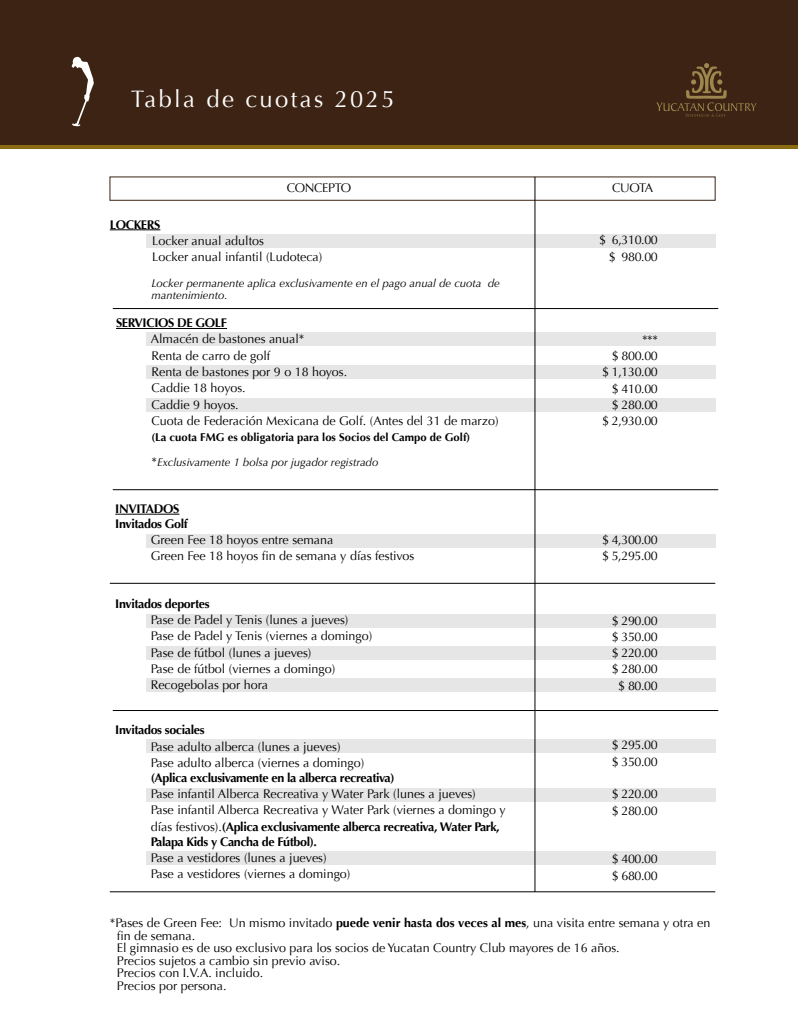
<style>
.page{position:relative;width:798px;height:1028px;background:#fff}
.page>*{position:absolute;margin:0;border:0;box-sizing:border-box;transform-origin:0 0}
.t1{font:23.75px "Optima";letter-spacing:.1em;color:#fff}
.t2{font:12.5px/16.2px "Optima";color:#000}
.t3{font:12.5px/16.2px "Optima";letter-spacing:-.03em;color:#000}
.t4{font:700 12.5px/15px "Optima";letter-spacing:-.03em;color:#000}
.t5{font:italic 11.25px/11.2px "Optima";color:#000}
.t6{font:700 11.25px "Optima";color:#000}
.s1{font-style:normal;font-size:12.5px}
.s2{font-weight:700}
</style>
<div class="page">
<div style="left:0;top:0;width:797px;height:145px;background:#3c2313"></div>
<hr style="left:0;top:145px;width:797px;height:4px;background:#8c6c12">
<svg style="left:72px;top:57px;width:22px;height:69px"></svg>
<svg style="left:656px;top:63px;width:100px;height:54px"></svg>
<hr style="left:115px;top:514px;width:64px;height:1px;background:#000">
<hr style="left:110px;top:583px;width:605px;height:1px;background:#000">
<hr style="left:113px;top:710px;width:605px;height:1px;background:#000">
<hr style="left:110px;top:891px;width:605px;height:1px;background:#000">
<hr style="left:113px;top:489px;width:605px;height:1px;background:#000">
<hr style="left:534px;top:177px;width:1px;height:715px;background:#000">
<hr style="left:116px;top:328px;width:111px;height:1px;background:#000">
<div style="left:146px;top:365px;width:569px;height:13px;background:#e6e6e6"></div>
<div style="left:146px;top:332px;width:569px;height:13px;background:#e6e6e6"></div>
<div style="left:146px;top:398px;width:569px;height:13px;background:#e6e6e6"></div>
<div style="left:146px;top:534px;width:569px;height:13px;background:#e6e6e6"></div>
<div style="left:146px;top:614px;width:569px;height:13px;background:#e6e6e6"></div>
<div style="left:146px;top:646px;width:569px;height:13px;background:#e6e6e6"></div>
<div style="left:146px;top:678px;width:569px;height:13px;background:#e6e6e6"></div>
<div style="left:146px;top:739px;width:569px;height:13px;background:#e6e6e6"></div>
<div style="left:146px;top:788px;width:569px;height:13px;background:#e6e6e6"></div>
<div style="left:146px;top:851px;width:569px;height:13px;background:#e6e6e6"></div>
<hr style="left:110px;top:229px;width:50px;height:1px;background:#000">
<div style="left:146px;top:234px;width:569px;height:14px;background:#e6e6e6"></div>
<hr style="left:113px;top:308px;width:605px;height:1px;background:#000">
<h1 class="t1" style="left:131px;top:86px;width:265px">Tabla de cuotas 2025</h1>
<p class="t3" style="left:287px;top:180px;width:66px">CONCEPTO</p>
<p class="t2" style="left:612px;top:180px;width:42px">CUOTA</p>
<p class="t4" style="left:110px;top:217px;width:52px">LOCKERS</p>
<p class="t2" style="left:152px;top:233px;width:171px">Locker anual adultos<br>Locker anual infantil (Ludoteca)</p>
<p class="t5" style="left:151px;top:278px;width:349px">Locker permanente aplica exclusivamente en el pago anual de cuota de mantenimiento.</p>
<p class="t4" style="left:116px;top:316px;width:112px">SERVICIOS DE GOLF</p>
<p class="t2" style="left:151px;top:331px;width:349px">Almacén de bastones anual*<br>Renta de carro de golf<br>Renta de bastones por 9 o 18 hoyos.<br>Caddie 18 hoyos.<br>Caddie 9 hoyos.<br>Cuota de Federación Mexicana de Golf. (Antes del 31 de marzo)</p>
<p class="t6" style="left:151px;top:430px;width:320px">(La cuota FMG es obligatoria para los Socios del Campo de Golf)</p>
<p class="t5" style="left:151px;top:456px;width:228px"><span class="s1">*</span>Exclusivamente 1 bolsa por jugador registrado</p>
<p class="t4" style="left:115px;top:501px;width:74px">INVITADOS<br>Invitados Golf</p>
<p class="t2" style="left:151px;top:532px;width:265px">Green Fee 18 hoyos entre semana<br>Green Fee 18 hoyos fin de semana y días festivos</p>
<p class="t4" style="left:115px;top:596px;width:96px">Invitados deportes</p>
<p class="t2" style="left:151px;top:612px;width:223px">Pase de Padel y Tenis (lunes a jueves)<br>Pase de Padel y Tenis (viernes a domingo)<br>Pase de fútbol (lunes a jueves)<br>Pase de fútbol (viernes a domingo)<br>Recogebolas por hora</p>
<p class="t4" style="left:115px;top:722px;width:91px">Invitados sociales</p>
<p class="t2" style="left:151px;top:738px;width:215px">Pase adulto alberca (lunes a jueves)<br>Pase adulto alberca (viernes a domingo)</p>
<p class="t4" style="left:151px;top:770px;width:245px">(Aplica exclusivamente en la alberca recreativa)</p>
<p class="t2" style="left:151px;top:786px;width:356px">Pase infantil Alberca Recreativa y Water Park (lunes a jueves)<br>Pase infantil Alberca Recreativa y Water Park (viernes a domingo y días festivos).<span class="s2">(Aplica exclusivamente alberca recreativa, Water Park,</span></p>
<p class="t4" style="left:151px;top:834px;width:168px">Palapa Kids y Cancha de Fútbol).</p>
<p class="t2" style="left:151px;top:849px;width:201px">Pase a vestidores (lunes a jueves)<br>Pase a vestidores (viernes a domingo)</p>
<p class="t3" style="left:599px;top:232px;width:60px;text-align:right">$ 6,310.00 $ 980.00</p>
<p class="t3" style="left:602px;top:332px;width:57px;text-align:right">***<br>$ 800.00 $ 1,130.00 $ 410.00 $ 280.00 $ 2,930.00</p>
<p class="t3" style="left:601px;top:532px;width:57px">$ 4,300.00 $ 5,295.00</p>
<p class="t3" style="left:611px;top:612px;width:48px;text-align:center">$ 290.00 $ 350.00 $ 220.00 $ 280.00 $ 80.00</p>
<p class="t3" style="left:611px;top:737px;width:48px">$ 295.00 $ 350.00</p>
<p class="t3" style="left:611px;top:786px;width:48px">$ 220.00 $ 280.00</p>
<p class="t3" style="left:611px;top:851px;width:48px">$ 400.00 $ 680.00</p>
<p class="t2" style="left:117px;top:916px;width:595px;line-height:12.5px;text-indent:-7px">*Pases de Green Fee: Un mismo invitado <span class="s2">puede venir hasta dos veces al mes</span>, una visita entre semana y otra en fin de semana.<br>El gimnasio es de uso exclusivo para los socios de Yucatan Country Club mayores de 16 años.<br>Precios sujetos a cambio sin previo aviso.<br>Precios con I.V.A. incluido.<br>Precios por persona.</p>
</div>
